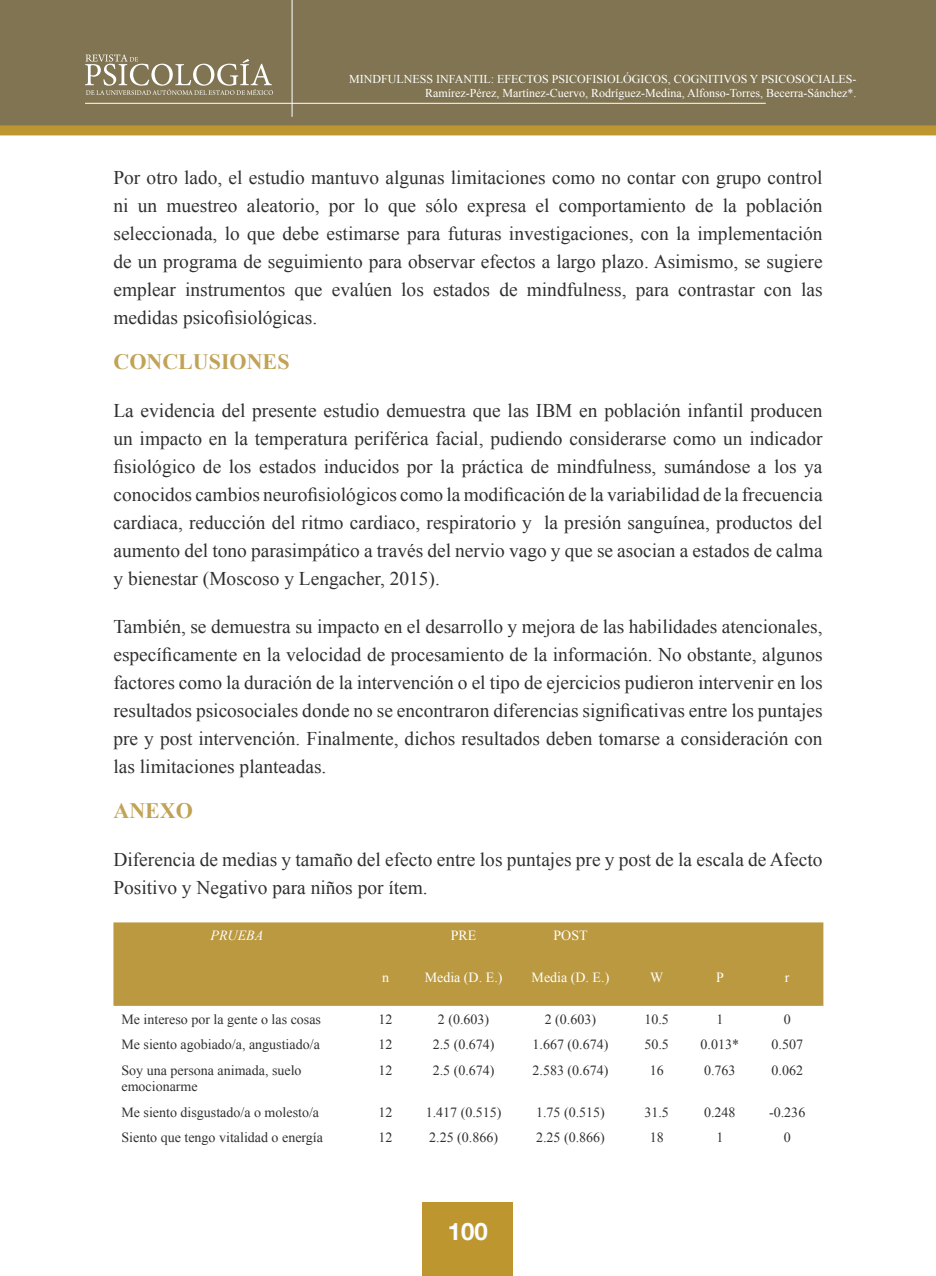
<style>
.page{position:relative;width:936px;height:1276px;background:#fff}
.page>*{position:absolute;margin:0;border:0;box-sizing:border-box;transform-origin:0 0}
.t1{font:700 24px "Helvetica Neue";color:#fbfdfe}
.t2{font:700 22px "Times New Roman";color:#c0a356}
.t3{font:19.4px/28px "Times New Roman";color:#312f30;text-align:justify}
.t4{font:14px/16px "Times New Roman";color:#312f30}
.t5{font:14px "Times New Roman";color:#fff}
.t6{font:italic 14px "Times New Roman";color:#fff}
.t7{font:12px/14.4px "Times New Roman";color:#fff;text-align:right}
</style>
<div class="page">
<div style="left:0;top:0;width:935px;height:130px;background:#807452"></div>
<div style="left:0;top:125px;width:935px;height:10px;background:#bd9630"></div>
<svg style="left:85px;top:54px;width:188px;height:41px"></svg>
<hr style="left:85px;top:103px;width:680px;height:1px;background:#fff">
<hr style="left:291px;top:0;width:1px;height:117px;background:#fff">
<div style="left:422px;top:1202px;width:91px;height:74px;background:#bd9630"></div>
<div style="left:113px;top:922px;width:710px;height:84px;background:#ba9940"></div>
<p class="t7" style="left:349px;top:71px;width:509px">MINDFULNESS INFANTIL: EFECTOS PSICOFISIOLÓGICOS, COGNITIVOS Y PSICOSOCIALES-<br>Ramírez-Pérez, Martínez-Cuervo, Rodríguez-Medina, Alfonso-Torres, Becerra-Sánchez*.</p>
<p class="t3" style="left:113px;top:163px;width:710px">Por otro lado, el estudio mantuvo algunas limitaciones como no contar con grupo control ni un muestreo aleatorio, por lo que sólo expresa el comportamiento de la población seleccionada, lo que debe estimarse para futuras investigaciones, con la implementación de un programa de seguimiento para observar efectos a largo plazo. Asimismo, se sugiere emplear instrumentos que evalúen los estados de mindfulness, para contrastar con las medidas psicofisiológicas.</p>
<p class="t2" style="left:113px;top:346px;width:178px">CONCLUSIONES</p>
<p class="t3" style="left:113px;top:396px;width:710px">La evidencia del presente estudio demuestra que las IBM en población infantil producen un impacto en la temperatura periférica facial, pudiendo considerarse como un indicador fisiológico de los estados inducidos por la práctica de mindfulness, sumándose a los ya conocidos cambios neurofisiológicos como la modificación de la variabilidad de la frecuencia cardiaca, reducción del ritmo cardiaco, respiratorio y la presión sanguínea, productos del aumento del tono parasimpático a través del nervio vago y que se asocian a estados de calma y bienestar (Moscoso y Lengacher, 2015).</p>
<p class="t3" style="left:113px;top:612px;width:710px">También, se demuestra su impacto en el desarrollo y mejora de las habilidades atencionales, específicamente en la velocidad de procesamiento de la información. No obstante, algunos factores como la duración de la intervención o el tipo de ejercicios pudieron intervenir en los resultados psicosociales donde no se encontraron diferencias significativas entre los puntajes pre y post intervención. Finalmente, dichos resultados deben tomarse a consideración con las limitaciones planteadas.</p>
<p class="t2" style="left:113px;top:795px;width:81px">ANEXO</p>
<p class="t3" style="left:113px;top:845px;width:710px">Diferencia de medias y tamaño del efecto entre los puntajes pre y post de la escala de Afecto<br>Positivo y Negativo para niños por ítem.</p>
<p class="t6" style="left:210px;top:926px;width:54px">PRUEBA</p>
<p class="t5" style="left:450px;top:926px;width:27px">PRE</p>
<p class="t5" style="left:553px;top:926px;width:36px">POST</p>
<p class="t5" style="left:382px;top:967px;width:8px">n</p>
<p class="t5" style="left:424px;top:967px;width:79px">Media (D. E.)</p>
<p class="t5" style="left:531px;top:967px;width:79px">Media (D. E.)</p>
<p class="t5" style="left:650px;top:967px;width:15px">W</p>
<p class="t5" style="left:716px;top:967px;width:9px">P</p>
<p class="t5" style="left:784px;top:967px;width:6px">r</p>
<p class="t4" style="left:121px;top:1010px;width:201px">Me intereso por la gente o las cosas</p>
<p class="t4" style="left:378px;top:1010px;width:15px">12</p>
<p class="t4" style="left:438px;top:1010px;width:53px">2 (0.603)</p>
<p class="t4" style="left:544px;top:1010px;width:53px">2 (0.603)</p>
<p class="t4" style="left:644px;top:1010px;width:26px">10.5</p>
<p class="t4" style="left:716px;top:1010px;width:8px">1</p>
<p class="t4" style="left:783px;top:1010px;width:8px">0</p>
<p class="t4" style="left:121px;top:1036px;width:200px">Me siento agobiado/a, angustiado/a</p>
<p class="t4" style="left:378px;top:1036px;width:15px">12</p>
<p class="t4" style="left:432px;top:1036px;width:63px">2.5 (0.674)</p>
<p class="t4" style="left:532px;top:1036px;width:77px">1.667 (0.674)</p>
<p class="t4" style="left:644px;top:1036px;width:26px">50.5</p>
<p class="t4" style="left:700px;top:1036px;width:40px">0.013*</p>
<p class="t4" style="left:771px;top:1036px;width:33px">0.507</p>
<p class="t4" style="left:121px;top:1062px;width:182px">Soy una persona animada, suelo emocionarme</p>
<p class="t4" style="left:378px;top:1062px;width:15px">12</p>
<p class="t4" style="left:432px;top:1062px;width:63px">2.5 (0.674)</p>
<p class="t4" style="left:532px;top:1062px;width:77px">2.583 (0.674)</p>
<p class="t4" style="left:649px;top:1062px;width:15px">16</p>
<p class="t4" style="left:704px;top:1062px;width:33px">0.763</p>
<p class="t4" style="left:771px;top:1062px;width:33px">0.062</p>
<p class="t4" style="left:121px;top:1103px;width:199px">Me siento disgustado/a o molesto/a</p>
<p class="t4" style="left:378px;top:1103px;width:15px">12</p>
<p class="t4" style="left:425px;top:1103px;width:77px">1.417 (0.515)</p>
<p class="t4" style="left:536px;top:1103px;width:70px">1.75 (0.515)</p>
<p class="t4" style="left:644px;top:1103px;width:26px">31.5</p>
<p class="t4" style="left:704px;top:1103px;width:33px">0.248</p>
<p class="t4" style="left:769px;top:1103px;width:38px">-0.236</p>
<p class="t4" style="left:121px;top:1129px;width:203px">Siento que tengo vitalidad o energía</p>
<p class="t4" style="left:378px;top:1129px;width:15px">12</p>
<p class="t4" style="left:429px;top:1129px;width:70px">2.25 (0.866)</p>
<p class="t4" style="left:536px;top:1129px;width:70px">2.25 (0.866)</p>
<p class="t4" style="left:649px;top:1129px;width:15px">18</p>
<p class="t4" style="left:716px;top:1129px;width:8px">1</p>
<p class="t4" style="left:783px;top:1129px;width:8px">0</p>
<p class="t1" style="left:447px;top:1212px;width:42px">100</p>
</div>
